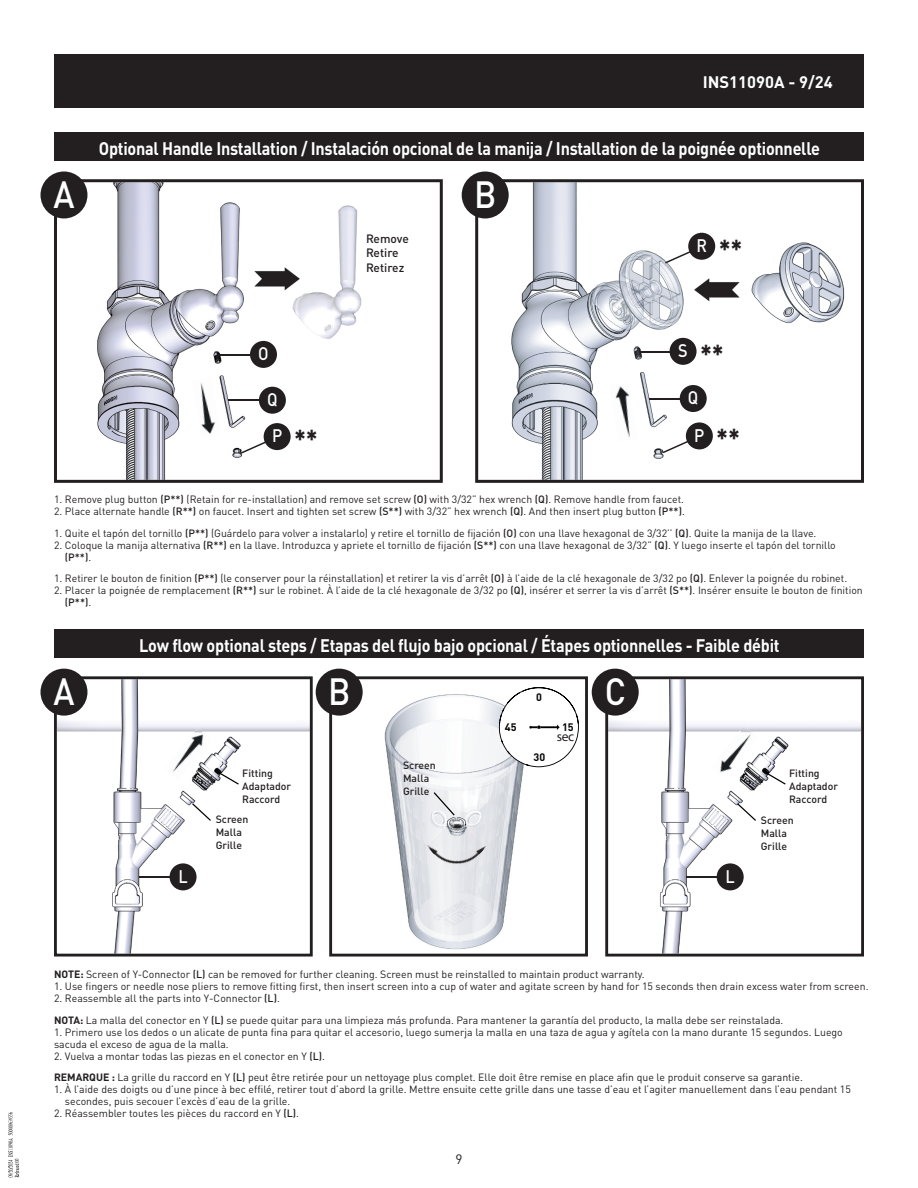
<style>
.page{position:relative;width:918px;height:1188px;background:#fff}
.page>*{position:absolute;margin:0;border:0;box-sizing:border-box;transform-origin:0 0}
.t1{font:500 37.5px "DIN Pro";color:#fff;scale:.9 1}
.t2{font:700 27px "DIN Pro";color:#231f20;scale:.9 1}
.t3{font:700 18px "DIN Pro";letter-spacing:-.015em;color:#fff;scale:.9 1}
.t4{font:500 18px "DIN Pro";color:#fff;scale:.9 1}
.t5{font:700 16.5px "DIN Pro";color:#fff}
.t6{font:13.5px "Myriad Pro";color:#231f20}
.t7{font:13.5px "DIN Pro";color:#231f20}
.t8{font:500 12px/14.5px "DIN Pro";color:#231f20}
.t9{font:700 10.8px "DIN Pro";color:#030303}
.t10{font:10.5px/12px "DIN Pro";color:#231f20}
.t11{font:10.5px/21.5px "DIN Pro";color:#231f20}
.t12{font:500 10.5px/13px "DIN Pro";color:#231f20}
.s1{font-weight:500}
.s2{font-weight:700}
.s3{font-style:inherit}
</style>
<div class="page">
<div style="left:54px;top:54px;width:810px;height:54px;background:#231f20"></div>
<svg style="left:475px;top:179px;width:389px;height:304px"></svg>
<svg style="left:54px;top:179px;width:389px;height:304px"></svg>
<img style="left:252px;top:261px;width:50px;height:36px">
<img style="left:692px;top:272px;width:50px;height:36px">
<div style="left:250px;top:341px;width:27px;height:27px;background:#231f20;border-radius:50%"></div>
<hr style="left:220px;top:354px;width:30px;height:1px;background:#231f20">
<div style="left:670px;top:338px;width:27px;height:27px;background:#231f20;border-radius:50%"></div>
<hr style="left:639px;top:351px;width:31px;height:1px;background:#231f20">
<div style="left:259px;top:387px;width:27px;height:27px;background:#231f20;border-radius:50%"></div>
<hr style="left:229px;top:400px;width:30px;height:1px;background:#231f20">
<div style="left:680px;top:385px;width:27px;height:27px;background:#231f20;border-radius:50%"></div>
<hr style="left:649px;top:398px;width:31px;height:1px;background:#231f20">
<div style="left:264px;top:423px;width:27px;height:27px;background:#231f20;border-radius:50%"></div>
<svg style="left:241px;top:438px;width:32px;height:16px"></svg>
<div style="left:686px;top:422px;width:27px;height:27px;background:#231f20;border-radius:50%"></div>
<svg style="left:663px;top:438px;width:32px;height:15px"></svg>
<div style="left:688px;top:233px;width:27px;height:27px;background:#231f20;border-radius:50%"></div>
<svg style="left:665px;top:248px;width:32px;height:16px"></svg>
<img style="left:192px;top:378px;width:29px;height:59px">
<img style="left:609px;top:382px;width:29px;height:60px">
<div style="left:54px;top:132px;width:810px;height:29px;background:#231f20"></div>
<div style="left:40px;top:172px;width:47px;height:46px;background:#231f20;border-radius:50%"></div>
<div style="left:462px;top:172px;width:47px;height:46px;background:#231f20;border-radius:50%"></div>
<svg style="left:54px;top:676px;width:259px;height:281px"></svg>
<svg style="left:605px;top:676px;width:259px;height:281px"></svg>
<svg style="left:329px;top:676px;width:259px;height:281px"></svg>
<img style="left:165px;top:727px;width:47px;height:53px">
<img style="left:711px;top:726px;width:47px;height:52px">
<svg style="left:192px;top:803px;width:19px;height:18px"></svg>
<svg style="left:221px;top:773px;width:18px;height:12px"></svg>
<svg style="left:768px;top:773px;width:18px;height:12px"></svg>
<svg style="left:737px;top:803px;width:19px;height:18px"></svg>
<svg style="left:434px;top:792px;width:21px;height:24px"></svg>
<img style="left:426px;top:816px;width:61px;height:61px">
<div style="left:170px;top:863px;width:27px;height:27px;background:#231f20;border-radius:50%"></div>
<hr style="left:139px;top:876px;width:31px;height:2px;background:#231f20">
<div style="left:717px;top:863px;width:27px;height:27px;background:#231f20;border-radius:50%"></div>
<hr style="left:686px;top:876px;width:31px;height:2px;background:#231f20">
<div style="left:54px;top:629px;width:810px;height:29px;background:#231f20"></div>
<div style="left:40px;top:669px;width:47px;height:47px;background:#231f20;border-radius:50%"></div>
<div style="left:316px;top:669px;width:47px;height:47px;background:#231f20;border-radius:50%"></div>
<div style="left:592px;top:669px;width:47px;height:47px;background:#231f20;border-radius:50%"></div>
<svg style="left:499px;top:687px;width:80px;height:80px"></svg>
<svg style="left:8px;top:1112px;width:11px;height:65px"></svg>
<h3 class="t5" style="left:703px;top:68px;width:132px">INS11090A - 9/24</h3>
<h3 class="t3" style="left:99px;top:133px;width:803px">Optional Handle Installation / Instalación opcional de la manija / Installation de la poignée optionnelle</h3>
<h1 class="t1" style="left:54px;top:169px;width:25px">A</h1>
<h1 class="t1" style="left:474px;top:169px;width:26px">B</h1>
<p class="t8" style="left:366px;top:230px;width:44px">Remove<br>Retire<br>Retirez</p>
<h3 class="t4" style="left:696px;top:233px;width:13px">R</h3>
<h2 class="t2" style="left:719px;top:227px;width:28px">**</h2>
<h3 class="t4" style="left:258px;top:341px;width:13px">O</h3>
<h3 class="t4" style="left:678px;top:338px;width:12px">S</h3>
<h3 class="t4" style="left:267px;top:387px;width:13px">Q</h3>
<h3 class="t4" style="left:688px;top:385px;width:13px">Q</h3>
<h3 class="t4" style="left:272px;top:424px;width:13px">P</h3>
<h3 class="t4" style="left:694px;top:423px;width:13px">P</h3>
<h2 class="t2" style="left:700px;top:332px;width:28px">**</h2>
<h2 class="t2" style="left:294px;top:417px;width:28px">**</h2>
<h2 class="t2" style="left:716px;top:416px;width:28px">**</h2>
<p class="t10" style="left:54px;top:493px;width:632px">1. Remove plug button <span class="s1">(P**)</span> (Retain for re-installation) and remove set screw <span class="s1">(O)</span> with 3/32” hex wrench <span class="s1">(Q)</span>. Remove handle from faucet.</p>
<p class="t10" style="left:54px;top:505px;width:632px">2. Place alternate handle <span class="s1">(R**)</span> on faucet. Insert and tighten set screw <span class="s1">(S**)</span> with 3/32” hex wrench <span class="s1">(Q)</span>. And then insert plug button <span class="s1">(P**)</span>.</p>
<p class="t10" style="left:54px;top:526px;width:764px">1. Quite el tapón del tornillo <span class="s1">(P**)</span> (Guárdelo para volver a instalarlo) y retire el tornillo de fijación <span class="s1">(O)</span> con una llave hexagonal de 3/32’’ <span class="s1">(Q)</span>. Quite la manija de la llave.</p>
<p class="t10" style="left:65px;top:538px;width:772px;text-indent:-11px">2. Coloque la manija alternativa <span class="s1">(R**)</span> en la llave. Introduzca y apriete el tornillo de fijación <span class="s1">(S**)</span> con una llave hexagonal de 3/32” <span class="s1">(Q)</span>. Y luego inserte el tapón del tornillo <span class="s1">(P**)</span>.</p>
<p class="t10" style="left:54px;top:572px;width:795px">1. Retirer le bouton de finition <span class="s1">(P**)</span> (le conserver pour la réinstallation) et retirer la vis d’arrêt <span class="s1">(O)</span> à l’aide de la clé hexagonale de 3/32 po <span class="s1">(Q)</span>. Enlever la poignée du robinet.</p>
<p class="t10" style="left:65px;top:584px;width:799px;text-indent:-11px">2. Placer la poignée de remplacement <span class="s1">(R**)</span> sur le robinet. À l’aide de la clé hexagonale de 3/32 po <span class="s1">(Q)</span>, insérer et serrer la vis d’arrêt <span class="s1">(S**)</span>. Insérer ensuite le bouton de finition <span class="s1">(P**)</span>.</p>
<h3 class="t3" style="left:139px;top:630px;width:713px">Low flow optional steps / Etapas del flujo bajo opcional / Étapes optionnelles - Faible débit</h3>
<h1 class="t1" style="left:54px;top:666px;width:25px">A</h1>
<h1 class="t1" style="left:328px;top:666px;width:26px">B</h1>
<h1 class="t1" style="left:605px;top:666px;width:25px">C</h1>
<p class="t9" style="left:505px;top:718px;width:13px">45</p>
<p class="t9" style="left:562px;top:718px;width:13px">15</p>
<p class="t9" style="left:536px;top:688px;width:7px">0</p>
<p class="t6" style="left:557px;top:728px;width:19px">sec</p>
<p class="t9" style="left:534px;top:748px;width:13px">30</p>
<p class="t12" style="left:403px;top:758px;width:34px">Screen<br>Malla<br>Grille</p>
<p class="t12" style="left:242px;top:766px;width:50px">Fitting<br>Adaptador<br>Raccord</p>
<p class="t12" style="left:789px;top:766px;width:50px">Fitting<br>Adaptador<br>Raccord</p>
<p class="t12" style="left:761px;top:813px;width:34px">Screen<br>Malla<br>Grille</p>
<p class="t12" style="left:216px;top:812px;width:34px">Screen<br>Malla<br>Grille</p>
<h3 class="t4" style="left:178px;top:864px;width:12px">L</h3>
<h3 class="t4" style="left:726px;top:864px;width:12px">L</h3>
<p class="t11" style="left:54px;top:962px;width:592px"><span class="s2">NOTE:</span> Screen of Y-Connector <span class="s1">(L)</span> can be removed for further cleaning. Screen must be reinstalled to maintain product warranty.</p>
<p class="t10" style="left:54px;top:980px;width:816px">1. Use fingers or needle nose pliers to remove fitting first, then insert screen into a cup of water and agitate screen by hand for 15 seconds then drain excess water from screen.</p>
<p class="t11" style="left:54px;top:987px;width:731px"><span class="s3">2. Reassemble all the parts into Y-Connector</span> <span class="s1">(L)</span><span class="s3">.<br></span><span class="s2">NOTA:</span> La malla del conector en Y <span class="s1">(L)</span> se puede quitar para una limpieza más profunda. Para mantener la garantía del producto, la malla debe ser reinstalada.</p>
<p class="t10" style="left:54px;top:1025px;width:790px">1. Primero use los dedos o un alicate de punta fina para quitar el accesorio, luego sumerja la malla en una taza de agua y agítela con la mano durante 15 segundos. Luego sacuda el exceso de agua de la malla.</p>
<p class="t11" style="left:54px;top:1044px;width:750px"><span class="s3">2. Vuelva a montar todas las piezas en el conector en Y</span> <span class="s1">(L)</span><span class="s3">.<br></span><span class="s2">REMARQUE :</span> La grille du raccord en Y <span class="s1">(L)</span> peut être retirée pour un nettoyage plus complet. Elle doit être remise en place afin que le produit conserve sa garantie.</p>
<p class="t10" style="left:65px;top:1083px;width:787px;text-indent:-11px">1. À l’aide des doigts ou d’une pince à bec effilé, retirer tout d’abord la grille. Mettre ensuite cette grille dans une tasse d’eau et l’agiter manuellement dans l’eau pendant 15 secondes, puis secouer l’excès d’eau de la grille.</p>
<p class="t10" style="left:54px;top:1107px;width:246px">2. Réassembler toutes les pièces du raccord en Y <span class="s1">(L)</span>.</p>
<p class="t7" style="left:455px;top:1150px;width:9px">9</p>
</div>
